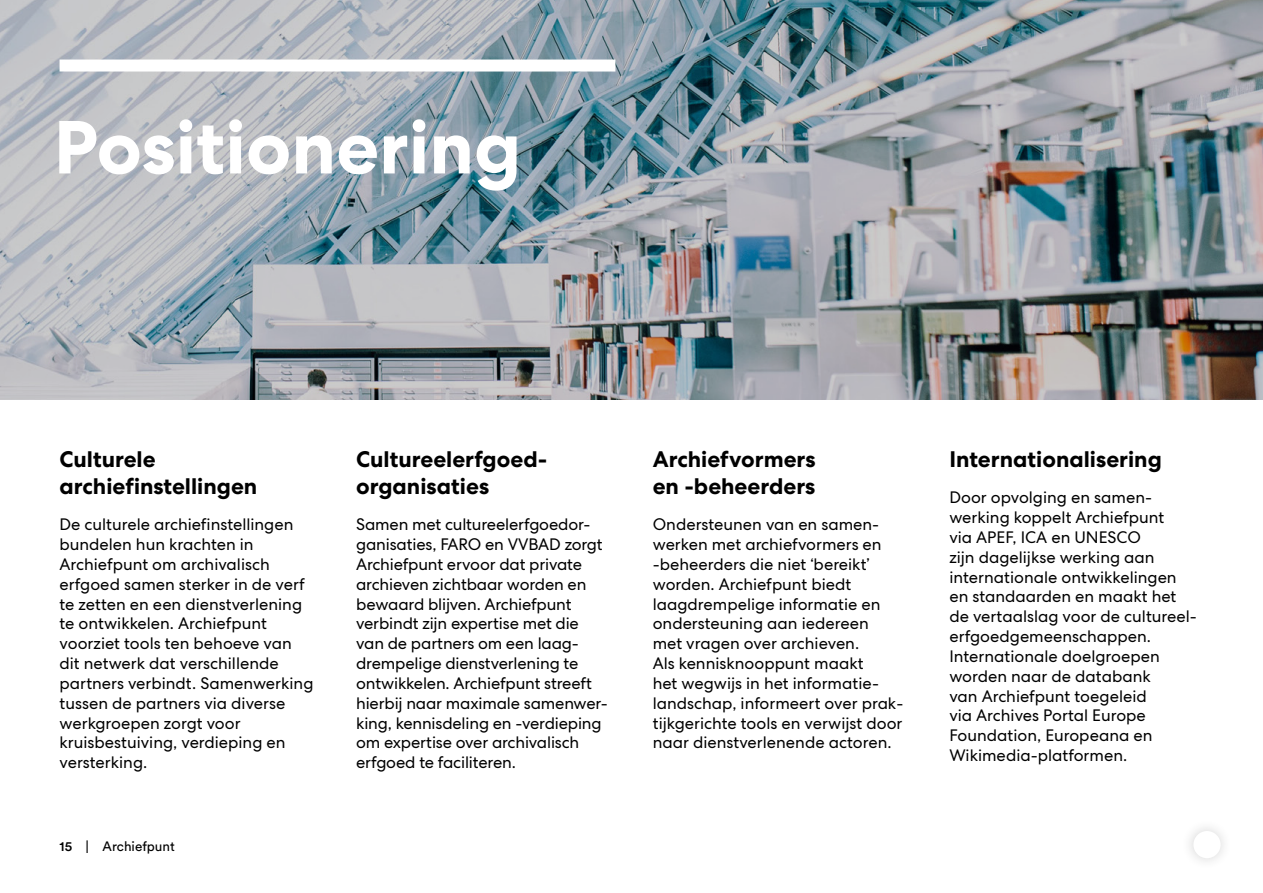
<style>
.page{position:relative;width:1263px;height:893px;background:#fff}
.page>*{position:absolute;margin:0;border:0;box-sizing:border-box;transform-origin:0 0}
.t1{font:700 75px "Centra No 2";color:#fff}
.t2{font:700 22.5px/27px "Centra No 2";color:#000}
.t3{font:16.5px/19.8px "Centra No 2";color:#000}
.t4{font:13.5px "Circular Std";color:#000}
.s1{font-weight:500}
</style>
<div class="page">
<img style="left:0;top:0;width:1263px;height:400px">
<div style="left:60px;top:60px;width:555px;height:12px;background:#fff"></div>
<div style="left:1181px;top:818px;width:53px;height:53px;background:#000;opacity:.4"></div>
<div style="left:1193px;top:831px;width:28px;height:27px;background:#fff;border-radius:50%"></div>
<h1 class="t1" style="left:54px;top:103px;width:469px">Positionering</h1>
<h2 class="t2" style="left:60px;top:446px;width:199px">Culturele archiefinstellingen</h2>
<p class="t3" style="left:60px;top:515px;width:255px">De culturele archief-instellingen bundelen hun krachten in<br>Archiefpunt om archivalisch erfgoed samen sterker in de verf te zetten en een dienstverlening te ontwikkelen. Archiefpunt voorziet tools ten behoeve van dit netwerk dat verschillende partners verbindt. Samenwerking tussen de partners via diverse werkgroepen zorgt voor kruisbestuiving, verdieping en versterking.</p>
<p class="t4" style="left:60px;top:838px;width:117px"><span class="s1">15</span> | Archiefpunt</p>
<h2 class="t2" style="left:356px;top:446px;width:190px">Cultureelerfgoed&shy;organisaties</h2>
<p class="t3" style="left:356px;top:515px;width:253px">Samen met cultureelerfgoedor&shy;ganisaties, FARO en VVBAD zorgt<br>Archiefpunt ervoor dat private archieven zichtbaar worden en bewaard blijven. Archiefpunt verbindt zijn expertise met die van de partners om een laag&shy;drempelige dienstverlening te ontwikkelen. Archiefpunt streeft hierbij naar maximale samenwer&shy;king, kennisdeling en -verdieping om expertise over archivalisch erfgoed te faciliteren.</p>
<h2 class="t2" style="left:653px;top:446px;width:164px">Archiefvormers en -beheerders</h2>
<p class="t3" style="left:653px;top:515px;width:252px">Ondersteunen van en samen&shy;werken met archiefvormers en -beheerders die niet ‘bereikt’ worden. Archiefpunt biedt laagdrempelige informatie en ondersteuning aan iedereen<br>met vragen over archieven.<br>Als kennisknooppunt maakt<br>het wegwijs in het informatie&shy;landschap, informeert over prak&shy;tijkgerichte tools en verwijst door naar dienstverlenende actoren.</p>
<h2 class="t2" style="left:949px;top:446px;width:214px">Internationalisering</h2>
<p class="t3" style="left:949px;top:488px;width:245px">Door opvolging en samen&shy;werking koppelt Archiefpunt<br>via APEF, ICA en UNESCO<br>zijn dagelijkse werking aan internationale ontwikkelingen en standaarden en maakt het de vertaalslag voor de cultureel-- erfgoedgemeenschappen.<br>Internationale doelgroepen worden naar de databank<br>van Archiefpunt toegeleid<br>via Archives Portal Europe<br>Foundation, Europeana en<br>Wikimedia-platformen.</p>
</div>
